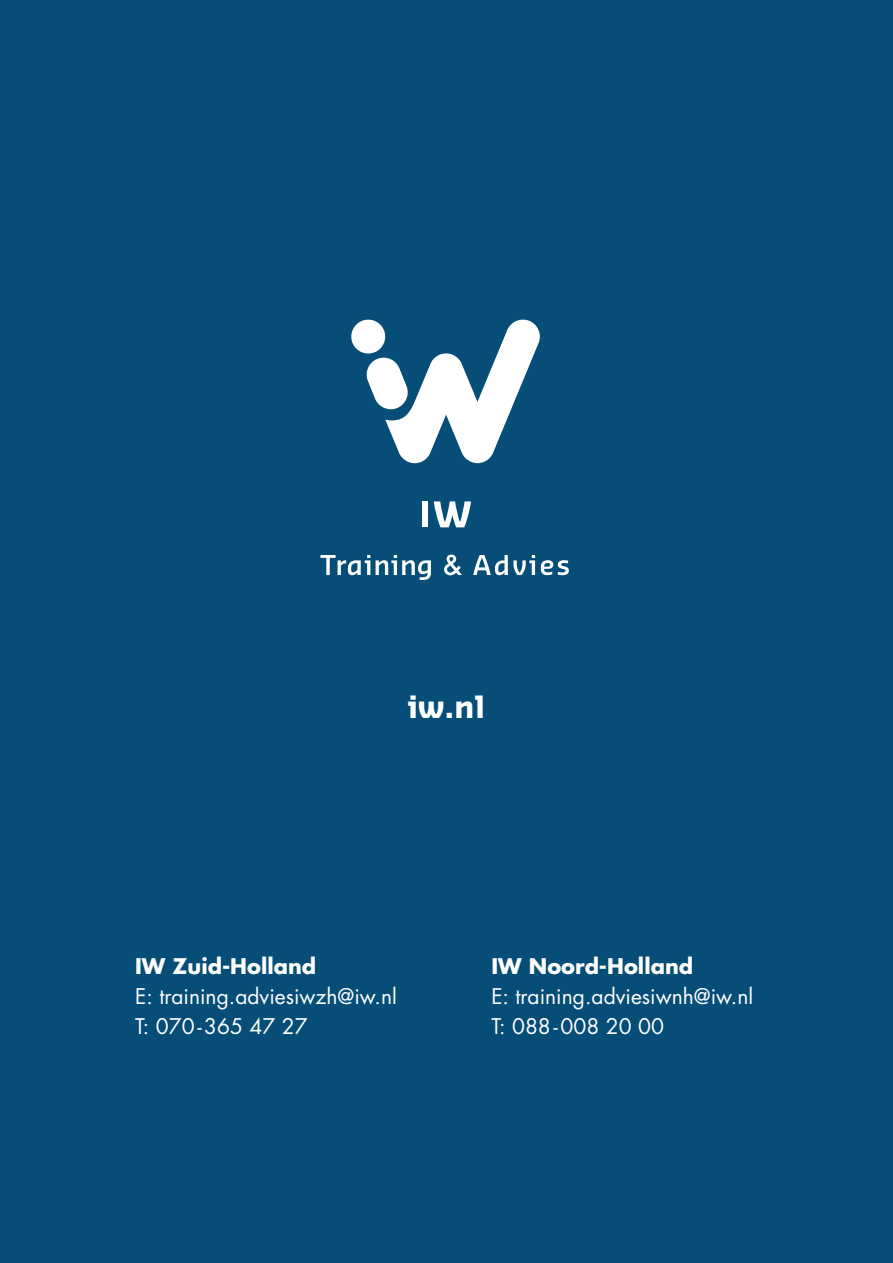
<style>
.page{position:relative;width:893px;height:1263px;background:#064d77}
.page>*{position:absolute;margin:0;border:0;box-sizing:border-box;transform-origin:0 0}
.t1{font:700 30px "Sansa Pro";color:#fff}
.t2{font:21px "Futura Std";color:#fff}
.t3{font:700 21px "Futura Std";color:#fff}
</style>
<div class="page">
<svg style="left:364px;top:320px;width:176px;height:143px"></svg>
<div style="left:351px;top:320px;width:34px;height:33px;background:#fff;border-radius:50%"></div>
<div style="left:422px;top:501px;width:6px;height:26px;background:#fff"></div>
<svg style="left:434px;top:501px;width:37px;height:26px"></svg>
<svg style="left:320px;top:555px;width:50px;height:20px"></svg>
<svg style="left:376px;top:555px;width:55px;height:25px"></svg>
<svg style="left:444px;top:555px;width:18px;height:20px"></svg>
<svg style="left:473px;top:555px;width:62px;height:20px"></svg>
<svg style="left:541px;top:560px;width:28px;height:15px"></svg>
<p class="t1" style="left:408px;top:687px;width:79px">iw.nl</p>
<p class="t3" style="left:135px;top:952px;width:183px">IW Zuid-Holland</p>
<p class="t2" style="left:135px;top:982px;width:263px">E: training.adviesiwzh@iw.nl</p>
<p class="t2" style="left:135px;top:1012px;width:174px">T: 070-365 47 27</p>
<p class="t3" style="left:491px;top:952px;width:203px">IW Noord-Holland</p>
<p class="t2" style="left:491px;top:982px;width:263px">E: training.adviesiwnh@iw.nl</p>
<p class="t2" style="left:491px;top:1012px;width:174px">T: 088-008 20 00</p>
</div>
